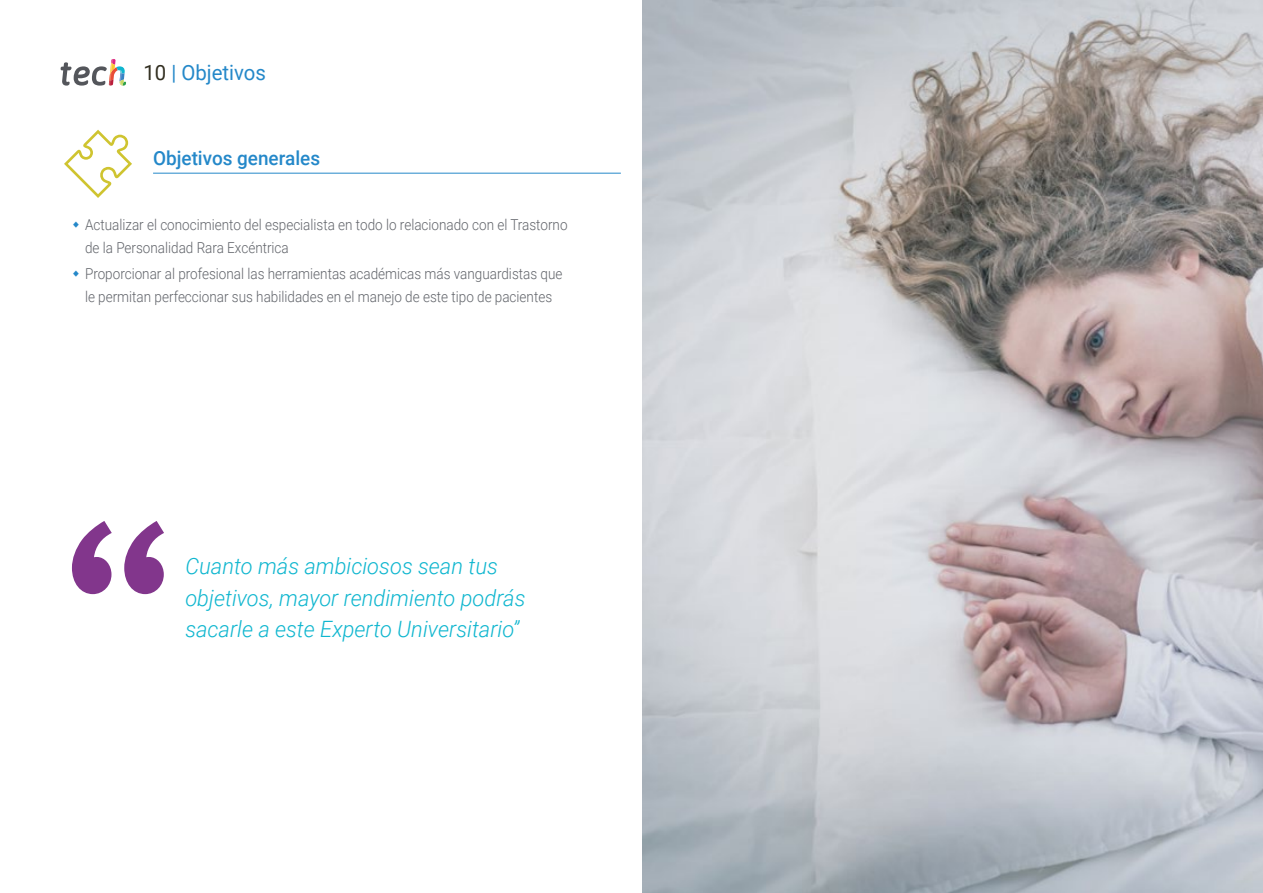
<style>
.page{position:relative;width:1263px;height:893px;background:#fff}
.page>*{position:absolute;margin:0;border:0;box-sizing:border-box;transform-origin:0 0}
.t1{font:italic 300 22.5px/31.5px "Roboto";color:#0fb6cf}
.t2{font:21px "Roboto";color:#2488c9}
.t3{font:500 19.5px "Roboto";color:#2488c9}
.t4{font:300 15px/22.5px "Roboto";color:#61646a;scale:.9 1}
.s1{color:#312e20}
</style>
<div class="page">
<hr style="left:153px;top:173px;width:468px;height:1px;background:#2488c9">
<svg style="left:64px;top:130px;width:68px;height:68px"></svg>
<img style="left:642px;top:0;width:621px;height:893px">
<svg style="left:61px;top:59px;width:65px;height:27px"></svg>
<svg style="left:72px;top:521px;width:92px;height:73px"></svg>
<h2 class="t2" style="left:144px;top:57px;width:124px"><span class="s1">10</span> | Objetivos</h2>
<h3 class="t3" style="left:153px;top:144px;width:169px">Objetivos generales</h3>
<p class="t4" style="left:85px;top:213px;width:538px">Actualizar el conocimiento del especialista en todo lo relacionado con el Trastorno de la Personalidad Rara Excéntrica</p>
<p class="t4" style="left:85px;top:262px;width:532px">Proporcionar al profesional las herramientas académicas más vanguardistas que le permitan perfeccionar sus habilidades en el manejo de este tipo de pacientes</p>
<h1 class="t1" style="left:185px;top:549px;width:342px">Cuanto más ambiciosos sean tus objetivos, mayor rendimiento podrás sacarle a este Experto Universitario”</h1>
</div>
